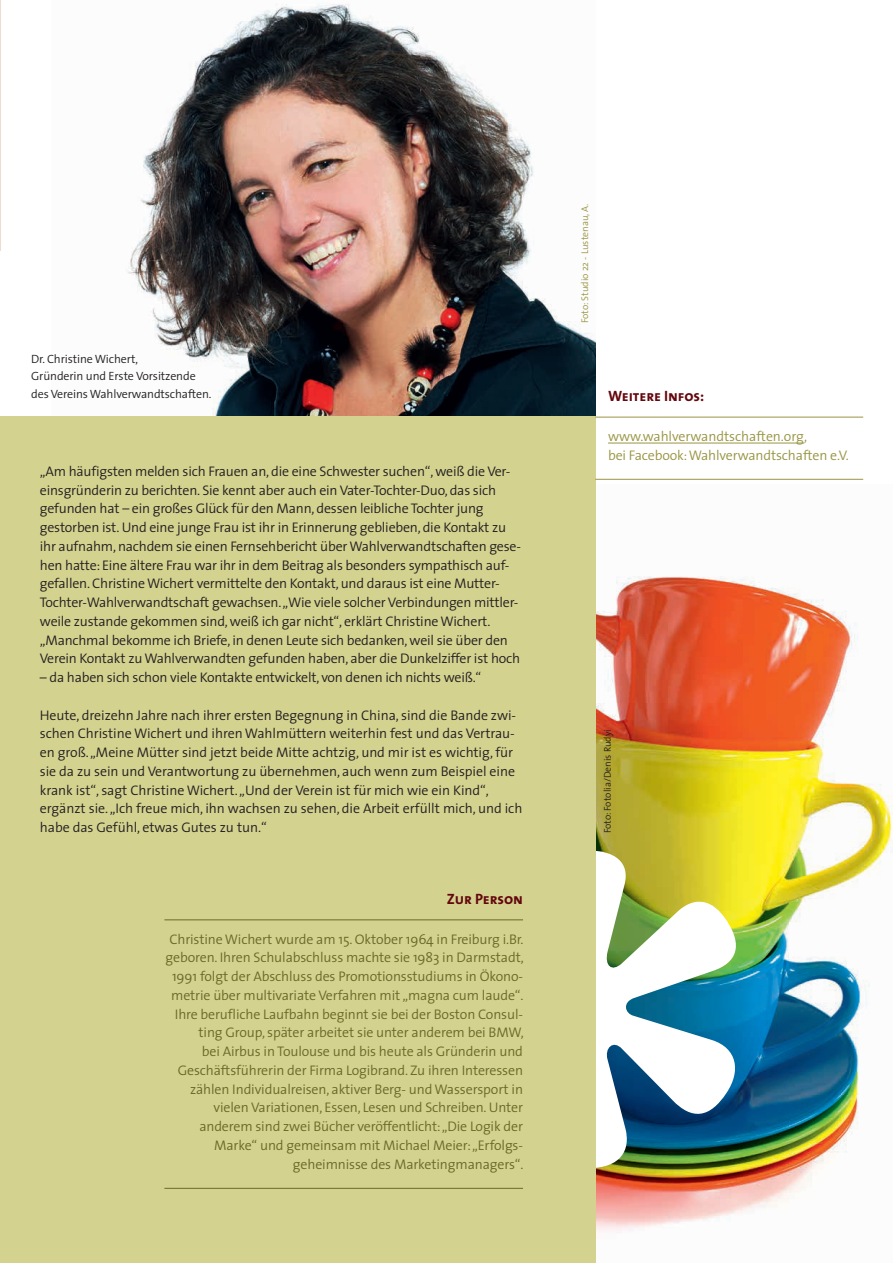
<style>
.page{position:relative;width:893px;height:1263px;background:#fff}
.page>*{position:absolute;margin:0;border:0;box-sizing:border-box;transform-origin:0 0}
.t1{font:15px "The Sans Bold Caps";letter-spacing:-.005em;color:#63060d}
.t2{font:300 13.95px/18.8px "The Sans";letter-spacing:-.015em;color:#231f20}
.t3{font:300 13.95px/18.8px "The Sans";letter-spacing:-.01em;color:#6b6928;text-align:right}
.t4{font:300 13.95px/18.8px "The Sans";letter-spacing:-.01em;color:#999543}
.t5{font:300 12px/17.2px "The Sans";letter-spacing:-.01em;color:#231f20}
.t6{font:300 9.75px "The Sans";color:#999543}
.t7{font:300 9.75px "The Sans";color:#231f20}
</style>
<div class="page">
<img style="left:595px;top:485px;width:298px;height:778px">
<svg style="left:595px;top:850px;width:149px;height:318px"></svg>
<img style="left:51px;top:4px;width:544px;height:413px">
<img style="left:0;top:0;width:1px;height:251px">
<div style="left:0;top:417px;width:595px;height:846px;background:#d3d28f"></div>
<hr style="left:595px;top:417px;width:268px;height:1px;background:#999543">
<hr style="left:608px;top:443px;width:196px;height:1px;background:#999543">
<hr style="left:595px;top:479px;width:268px;height:1px;background:#999543">
<hr style="left:164px;top:919px;width:359px;height:1px;background:#6b6928">
<hr style="left:164px;top:1188px;width:359px;height:1px;background:#6b6928">
<p class="t5" style="left:31px;top:351px;width:182px">Dr. Christine Wichert,<br>Gründerin und Erste Vorsitzende des Vereins Wahlverwandtschaften.</p>
<p class="t2" style="left:40px;top:462px;width:483px">„Am häufigsten melden sich Frauen an, die eine Schwester suchen“, weiß die Ver&shy;einsgründerin zu berichten. Sie kennt aber auch ein Vater-Tochter-Duo, das sich gefunden hat – ein großes Glück für den Mann, dessen leibliche Tochter jung gestorben ist. Und eine junge Frau ist ihr in Erinnerung geblieben, die Kontakt zu ihr aufnahm, nachdem sie einen Fernsehbericht über Wahlverwandtschaften gese&shy;hen hatte: Eine ältere Frau war ihr in dem Beitrag als besonders sympathisch auf&shy;gefallen. Christine Wichert vermittelte den Kontakt, und daraus ist eine Mutter-Tochter-Wahlverwandtschaft gewachsen. „Wie viele solcher Verbindungen mittler&shy;weile zustande gekommen sind, weiß ich gar nicht“, erklärt Christine Wichert. „Manchmal bekomme ich Briefe, in denen Leute sich bedanken, weil sie über den Verein Kontakt zu Wahlverwandten gefunden haben, aber die Dunkelziffer ist hoch</p>
<p class="t2" style="left:40px;top:669px;width:443px">– da haben sich schon viele Kontakte entwickelt, von denen ich nichts weiß.“</p>
<p class="t2" style="left:40px;top:706px;width:484px">Heute, dreizehn Jahre nach ihrer ersten Begegnung in China, sind die Bande zwi&shy;schen Christine Wichert und ihren Wahlmüttern weiterhin fest und das Vertrau&shy;en groß. „Meine Mütter sind jetzt beide Mitte achtzig, und mir ist es wichtig, für sie da zu sein und Verantwortung zu übernehmen, auch wenn zum Beispiel eine krank ist“, sagt Christine Wichert. „Und der Verein ist für mich wie ein Kind“, ergänzt sie. „Ich freue mich, ihn wachsen zu sehen, die Arbeit erfüllt mich, und ich habe das Gefühl, etwas Gutes zu tun.“</p>
<p class="t1" style="left:447px;top:890px;width:78px">Zur Person</p>
<p class="t3" style="left:166px;top:930px;width:360px">Christine Wichert wurde am 15. Oktober 1964 in Freiburg i.Br. geboren. Ihren Schulabschluss machte sie 1983 in Darmstadt, 1991 folgt der Abschluss des Promotionsstudiums in Ökono&shy;metrie über multivariate Verfahren mit „magna cum laude“.<br>Ihre berufliche Laufbahn beginnt sie bei der Boston Consul&shy;ting Group, später arbeitet sie unter anderem bei BMW,<br>bei Airbus in Toulouse und bis heute als Gründerin und Geschäftsführerin der Firma Logibrand. Zu ihren Interessen zählen Individualreisen, aktiver Berg- und Wassersport in vielen Variationen, Essen, Lesen und Schreiben. Unter anderem sind zwei Bücher veröffentlicht: „Die Logik der Marke“ und gemeinsam mit Michael Meier: „Erfolgs&shy;geheimnisse des Marketingmanagers“.</p>
<p class="t6" style="left:580px;top:323px;width:121px;rotate:-90deg">Foto: Studio 22 - Lustenau, A.</p>
<p class="t1" style="left:608px;top:387px;width:98px">Weitere Infos:</p>
<p class="t4" style="left:608px;top:427px;width:242px">www.wahlverwandtschaften.org,<br>bei Facebook: Wahlverwandtschaften e.V.</p>
<p class="t7" style="left:603px;top:833px;width:106px;rotate:-90deg">Foto: Fotolia/Denis Rudyi</p>
</div>
